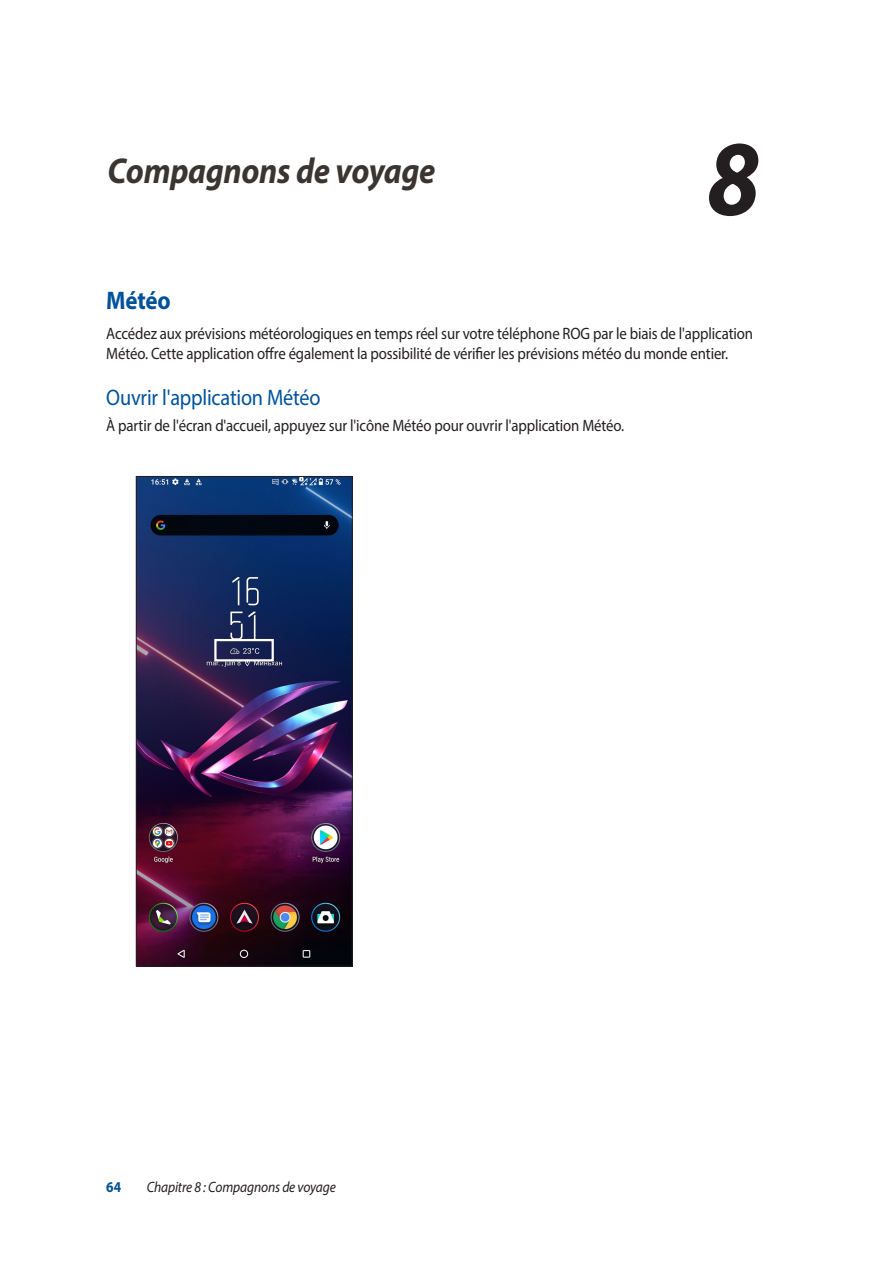
<style>
.page{position:relative;width:893px;height:1263px;background:#fff}
.page>*{position:absolute;margin:0;border:0;box-sizing:border-box;transform-origin:0 0}
.t1{font:italic 700 108px "Myriad Pro";color:#231f20;scale:.9 1}
.t2{font:italic 700 36px "Myriad Pro";letter-spacing:-.01em;color:#3b3532;scale:.9 1}
.t3{font:700 25.5px "Myriad Pro";letter-spacing:-.01em;color:#01529a;scale:.9 1}
.t4{font:22.5px "Myriad Pro";letter-spacing:-.01em;color:#01529a;scale:.9 1}
.t5{font:16.5px/19.8px "Myriad Pro";letter-spacing:-.01em;color:#231f20;scale:.9 1}
.t6{font:italic 15px "Myriad Pro";letter-spacing:-.01em;color:#231f20;scale:.9 1}
.t7{font:700 15px "Myriad Pro";color:#01529a;scale:.9 1}
</style>
<div class="page">
<img style="left:138px;top:478px;width:212px;height:486px">
<div style="left:136px;top:476px;width:216px;height:490px;border:1px solid #231f20"></div>
<div style="left:214px;top:639px;width:60px;height:22px;border:2px solid #fff"></div>
<h2 class="t2" style="left:108px;top:147px;width:366px">Compagnons de voyage</h2>
<h1 class="t1" style="left:707px;top:108px;width:60px">8</h1>
<h3 class="t3" style="left:106px;top:284px;width:73px">Météo</h3>
<p class="t5" style="left:106px;top:323px;width:720px">Accédez aux prévisions météorologiques en temps réel sur votre téléphone ROG par le biais de l'application<br>Météo. Cette application offre également la possibilité de vérifier les prévisions météo du monde entier.</p>
<h3 class="t4" style="left:106px;top:383px;width:240px">Ouvrir l'application Météo</h3>
<p class="t5" style="left:106px;top:415px;width:577px">À partir de l'écran d'accueil, appuyez sur l'icône Météo pour ouvrir l'application Météo.</p>
<p class="t7" style="left:106px;top:1177px;width:18px">64</p>
<p class="t6" style="left:147px;top:1178px;width:212px">Chapitre 8 : Compagnons de voyage</p>
</div>
